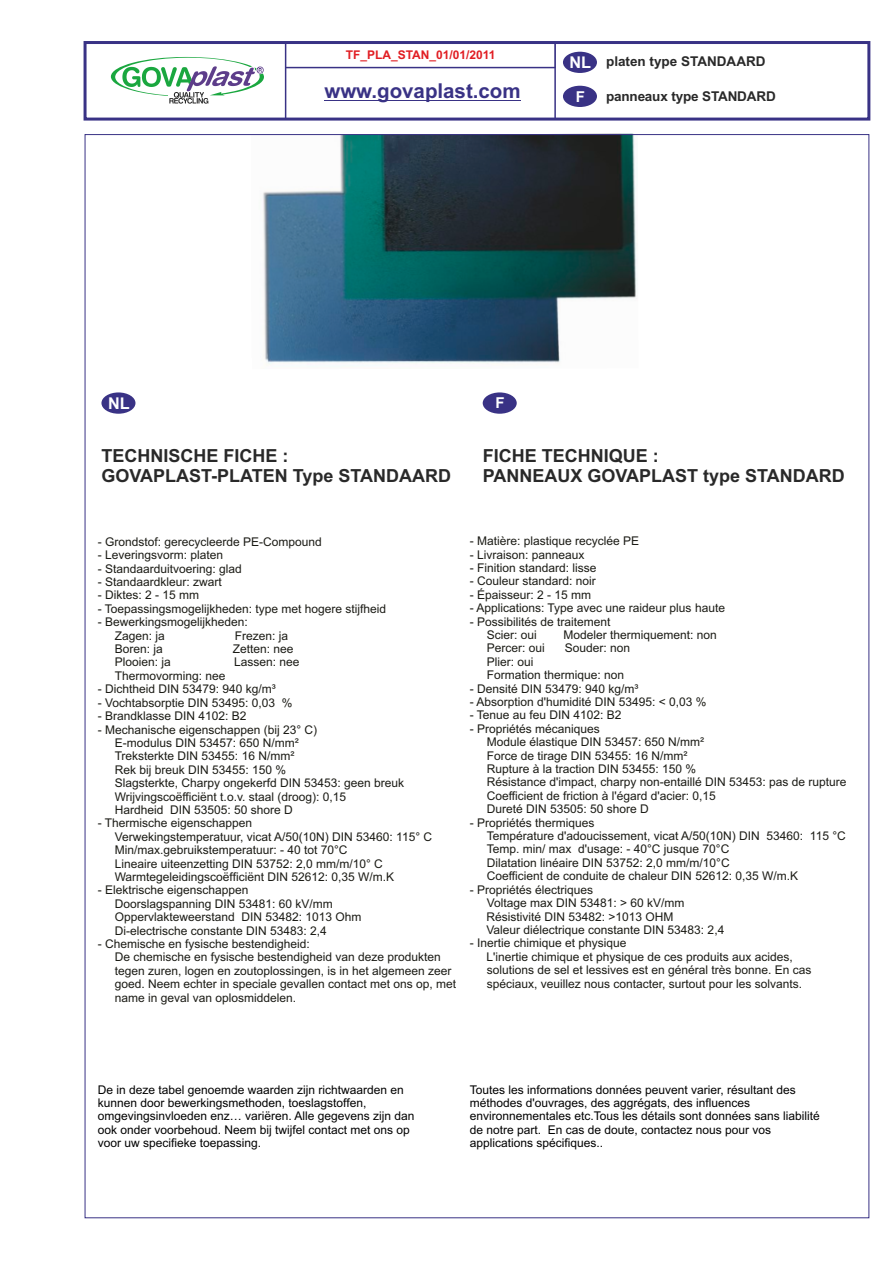
<style>
.page{position:relative;width:893px;height:1263px;background:#fff}
.page>*{position:absolute;margin:0;border:0;box-sizing:border-box;transform-origin:0 0}
.t1{font:700 20.55px "Arial";color:#393285}
.t2{font:700 18px/20.1px "Arial";color:#292929}
.t3{font:700 16.2px "Arial";color:#fff}
.t4{font:700 15px "Arial";color:#fff}
.t5{font:700 13.5px "Arial";letter-spacing:-.015em;color:#292929}
.t6{font:12px/13.4px "Arial";color:#1b1b15}
.t7{font:12px/13.4px "Arial";color:#000}
.t8{font:700 12px "Arial";color:#e11e23}
</style>
<div class="page">
<img style="left:263px;top:136px;width:374px;height:228px">
<div style="left:101px;top:392px;width:34px;height:22px;background:#393285;border-radius:50%"></div>
<div style="left:483px;top:392px;width:34px;height:22px;background:#393285;border-radius:50%"></div>
<div style="left:84px;top:41px;width:786px;height:80px;border:3px solid #393285"></div>
<div style="left:563px;top:52px;width:34px;height:21px;background:#393285;border-radius:50%"></div>
<div style="left:563px;top:86px;width:34px;height:21px;background:#393285;border-radius:50%"></div>
<div style="left:285px;top:42px;width:271px;height:78px;border:2px solid #393285"></div>
<svg style="left:285px;top:42px;width:270px;height:26px"></svg>
<hr style="left:324px;top:100px;width:197px;height:1px;background:#393285">
<svg style="left:111px;top:57px;width:153px;height:47px"></svg>
<p class="t8" style="left:346px;top:51px;width:151px">TF_PLA_STAN_01/01/2011</p>
<h1 class="t1" style="left:324px;top:83px;width:198px">www.govaplast.com</h1>
<p class="t5" style="left:606px;top:56px;width:161px">platen type STANDAARD</p>
<h3 class="t3" style="left:569px;top:56px;width:23px">NL</h3>
<p class="t4" style="left:576px;top:91px;width:11px">F</p>
<p class="t5" style="left:606px;top:91px;width:171px">panneaux type STANDARD</p>
<h3 class="t3" style="left:108px;top:397px;width:23px">NL</h3>
<p class="t4" style="left:495px;top:397px;width:11px">F</p>
<h2 class="t2" style="left:101px;top:447px;width:351px">TECHNISCHE FICHE :<br>GOVAPLAST-PLATEN Type STANDAARD</h2>
<h2 class="t2" style="left:483px;top:447px;width:364px">FICHE TECHNIQUE :<br>PANNEAUX GOVAPLAST type STANDARD</h2>
<p class="t6" style="left:98px;top:536px;width:226px">- Grondstof: gerecycleerde PE-Compound</p>
<p class="t6" style="left:98px;top:549px;width:127px">- Leveringsvorm: platen</p>
<p class="t6" style="left:98px;top:563px;width:146px">- Standaarduitvoering: glad</p>
<p class="t6" style="left:98px;top:576px;width:126px">- Standaardkleur: zwart</p>
<p class="t6" style="left:98px;top:590px;width:103px">- Diktes: 2 - 15 mm</p>
<p class="t6" style="left:98px;top:603px;width:290px">- Toepassingsmogelijkheden: type met hogere stijfheid</p>
<p class="t6" style="left:115px;top:616px;width:135px;text-indent:-17px">- Bewerkingsmogelijkheden:<br>Zagen: ja</p>
<p class="t6" style="left:235px;top:630px;width:55px">Frezen: ja</p>
<p class="t6" style="left:115px;top:643px;width:50px">Boren: ja</p>
<p class="t6" style="left:233px;top:643px;width:62px">Zetten: nee</p>
<p class="t6" style="left:115px;top:657px;width:58px">Plooien: ja</p>
<p class="t6" style="left:234px;top:657px;width:67px">Lassen: nee</p>
<p class="t6" style="left:115px;top:670px;width:112px">Thermovorming: nee</p>
<p class="t6" style="left:98px;top:683px;width:180px">- Dichtheid DIN 53479: 940 kg/m³</p>
<p class="t6" style="left:98px;top:697px;width:196px">- Vochtabsorptie DIN 53495: 0,03 %</p>
<p class="t6" style="left:98px;top:710px;width:150px">- Brandklasse DIN 4102: B2</p>
<p class="t6" style="left:115px;top:724px;width:291px;text-indent:-17px">- Mechanische eigenschappen (bij 23° C)<br>E-modulus DIN 53457: 650 N/mm²<br>Treksterkte DIN 53455: 16 N/mm²<br>Rek bij breuk DIN 53455: 150 %<br>Slagsterkte, Charpy ongekerfd DIN 53453: geen breuk Wrijvingscoëfficiënt t.o.v. staal (droog): 0,15<br>Hardheid DIN 53505: 50 shore D</p>
<p class="t6" style="left:115px;top:817px;width:319px;text-indent:-17px">- Thermische eigenschappen<br>Verwekingstemperatuur, vicat A/50(10N) DIN 53460: 115° C Min/max.gebruikstemperatuur: - 40 tot 70°C<br>Lineaire uiteenzetting DIN 53752: 2,0 mm/m/10° C Warmtegeleidingscoëfficiënt DIN 52612: 0,35 W/m.K</p>
<p class="t6" style="left:115px;top:885px;width:248px;text-indent:-17px">- Elektrische eigenschappen<br>Doorslagspanning DIN 53481: 60 kV/mm Oppervlakteweerstand DIN 53482: 1013 Ohm Di-electrische constante DIN 53483: 2,4</p>
<p class="t6" style="left:115px;top:938px;width:343px;text-indent:-17px">- Chemische en fysische bestendigheid:<br>De chemische en fysische bestendigheid van deze produkten tegen zuren, logen en zoutoplossingen, is in het algemeen zeer goed. Neem echter in speciale gevallen contact met ons op, met name in geval van oplosmiddelen.</p>
<p class="t6" style="left:470px;top:535px;width:171px">- Matière: plastique recyclée PE</p>
<p class="t6" style="left:470px;top:549px;width:116px">- Livraison: panneaux</p>
<p class="t6" style="left:470px;top:562px;width:128px">- Finition standard: lisse</p>
<p class="t6" style="left:470px;top:575px;width:128px">- Couleur standard: noir</p>
<p class="t6" style="left:470px;top:589px;width:123px">- Épaisseur: 2 - 15 mm</p>
<p class="t6" style="left:470px;top:602px;width:257px">- Applications: Type avec une raideur plus haute</p>
<p class="t6" style="left:487px;top:616px;width:125px;text-indent:-17px">- Possibilités de traitement<br>Scier: oui</p>
<p class="t6" style="left:563px;top:629px;width:155px">Modeler thermiquement: non</p>
<p class="t6" style="left:487px;top:643px;width:60px">Percer: oui</p>
<p class="t6" style="left:565px;top:643px;width:67px">Souder: non</p>
<p class="t6" style="left:487px;top:656px;width:139px">Plier: oui<br>Formation thermique: non</p>
<p class="t6" style="left:470px;top:683px;width:170px">- Densité DIN 53479: 940 kg/m³</p>
<p class="t6" style="left:470px;top:696px;width:238px">- Absorption d'humidité DIN 53495: &lt; 0,03 %</p>
<p class="t6" style="left:470px;top:710px;width:153px">- Tenue au feu DIN 4102: B2</p>
<p class="t6" style="left:487px;top:723px;width:361px;text-indent:-17px">- Propriétés mécaniques<br>Module élastique DIN 53457: 650 N/mm²<br>Force de tirage DIN 53455: 16 N/mm²<br>Rupture à la traction DIN 53455: 150 %<br>Résistance d'impact, charpy non-entaillé DIN 53453: pas de rupture Coefficient de friction à l'égard d'acier: 0,15<br>Dureté DIN 53505: 50 shore D</p>
<p class="t6" style="left:487px;top:817px;width:361px;text-indent:-17px">- Propriétés thermiques<br>Température d'adoucissement, vicat A/50(10N) DIN 53460: 115 °C Temp. min/ max d'usage: - 40°C jusque 70°C<br>Dilatation linéaire DIN 53752: 2,0 mm/m/10°C<br>Coefficient de conduite de chaleur DIN 52612: 0,35 W/m.K</p>
<p class="t6" style="left:486px;top:884px;width:239px;text-indent:-17px">- Propriétés électriques<br>Voltage max DIN 53481: &gt; 60 kV/mm Résistivité DIN 53482: &gt;1013 OHM<br>Valeur diélectrique constante DIN 53483: 2,4</p>
<p class="t6" style="left:486px;top:937px;width:327px;text-indent:-17px">- Inertie chimique et physique<br>L'inertie chimique et physique de ces produits aux acides, solutions de sel et lessives est en général très bonne. En cas spéciaux, veuillez nous contacter, surtout pour les solvants.</p>
<p class="t7" style="left:98px;top:1084px;width:318px">De in deze tabel genoemde waarden zijn richtwaarden en kunnen door bewerkingsmethoden, toeslagstoffen, omgevingsinvloeden enz… variëren. Alle gegevens zijn dan ook onder voorbehoud. Neem bij twijfel contact met ons op voor uw specifieke toepassing.</p>
<p class="t7" style="left:470px;top:1084px;width:352px">Toutes les informations données peuvent varier, résultant des méthodes d'ouvrages, des aggrégats, des influences environnementales etc.Tous les détails sont données sans liabilité de notre part. En cas de doute, contactez nous pour vos applications spécifiques..</p>
</div>
